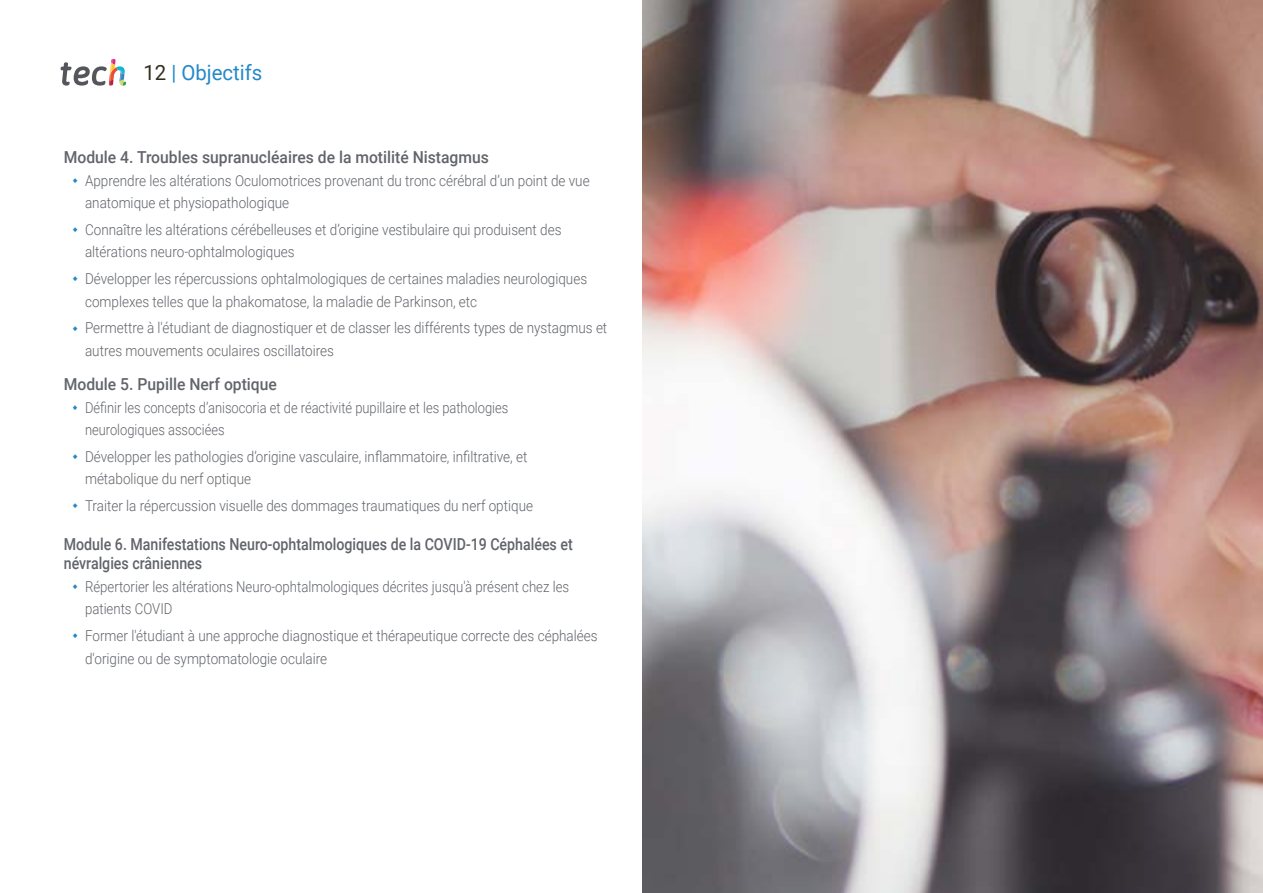
<style>
.page{position:relative;width:1263px;height:893px;background:#fff}
.page>*{position:absolute;margin:0;border:0;box-sizing:border-box;transform-origin:0 0}
.t1{font:21px "Roboto";color:#2488c9}
.t2{font:500 16.5px/19.5px "Roboto";color:#61646a;scale:.86 1}
.t3{font:500 16.5px "Roboto";color:#61646a;scale:.95 1}
.t4{font:300 15px/22.5px "Roboto";color:#61646a;scale:.9 1}
.t5{font:300 15px/22.5px "Roboto";color:#61646a;scale:.86 1}
.t6{font:300 15px/22.5px "Roboto";color:#61646a;scale:.88 1}
.s1{color:#312e20}
</style>
<div class="page">
<img style="left:642px;top:0;width:621px;height:893px">
<svg style="left:61px;top:59px;width:65px;height:27px"></svg>
<h1 class="t1" style="left:144px;top:57px;width:120px"><span class="s1">12</span> | Objectifs</h1>
<p class="t3" style="left:64px;top:146px;width:449px">Module 4. Troubles supranucléaires de la motilité Nistagmus</p>
<p class="t4" style="left:85px;top:169px;width:562px">Apprendre les altérations Oculomotrices provenant du tronc cérébral d’un point de vue anatomique et physiopathologique</p>
<p class="t4" style="left:85px;top:218px;width:531px">Connaître les altérations cérébelleuses et d’origine vestibulaire qui produisent des altérations neuro-ophtalmologiques</p>
<p class="t4" style="left:85px;top:267px;width:559px">Développer les répercussions ophtalmologiques de certaines maladies neurologiques complexes telles que la phakomatose, la maladie de Parkinson, etc</p>
<p class="t4" style="left:85px;top:316px;width:582px">Permettre à l'étudiant de diagnostiquer et de classer les différents types de nystagmus et autres mouvements oculaires oscillatoires</p>
<p class="t3" style="left:64px;top:373px;width:226px">Module 5. Pupille Nerf optique</p>
<p class="t5" style="left:85px;top:395px;width:494px">Définir les concepts d’anisocoria et de réactivité pupillaire et les pathologies neurologiques associées</p>
<p class="t4" style="left:85px;top:445px;width:493px">Développer les pathologies d’origine vasculaire, inflammatoire, infiltrative, et métabolique du nerf optique</p>
<p class="t4" style="left:85px;top:494px;width:499px">Traiter la répercussion visuelle des dommages traumatiques du nerf optique</p>
<p class="t2" style="left:64px;top:534px;width:593px">Module 6. Manifestations Neuro-ophtalmologiques de la COVID-19 Céphalées et névralgies crâniennes</p>
<p class="t6" style="left:85px;top:575px;width:552px">Répertorier les altérations Neuro-ophtalmologiques décrites jusqu'à présent chez les patients COVID</p>
<p class="t4" style="left:85px;top:624px;width:571px">Former l'étudiant à une approche diagnostique et thérapeutique correcte des céphalées d'origine ou de symptomatologie oculaire</p>
</div>
